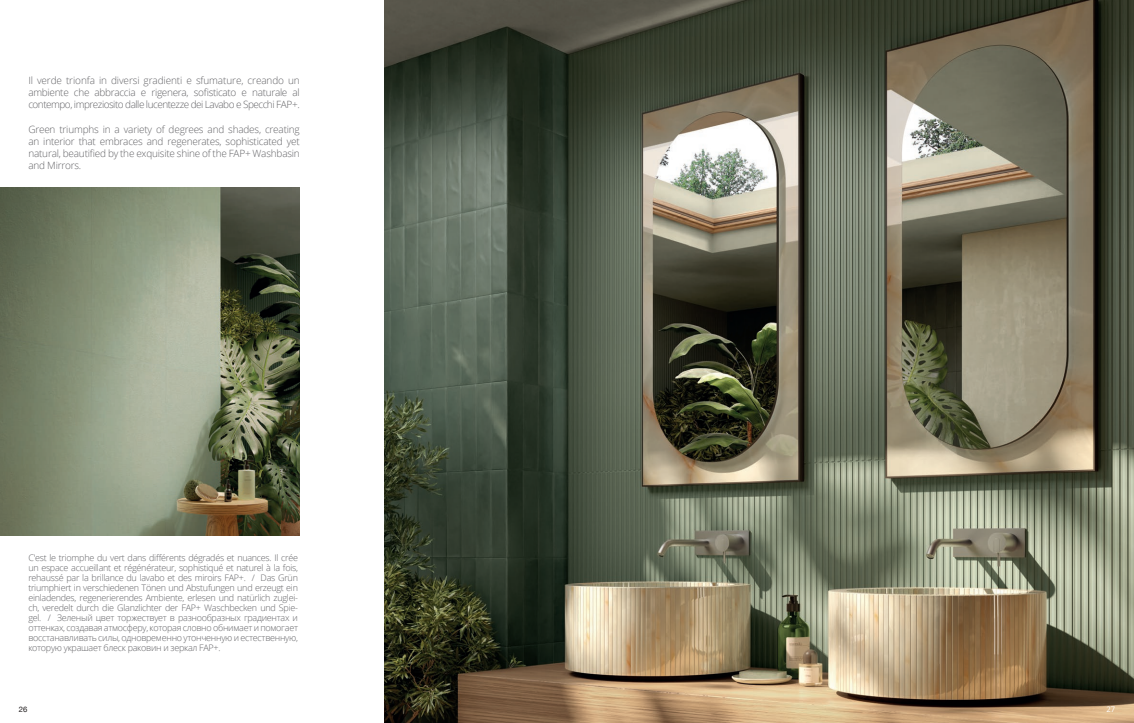
<style>
.page{position:relative;width:1134px;height:723px;background:#fff}
.page>*{position:absolute;margin:0;border:0;box-sizing:border-box;transform-origin:0 0}
.t1{font:300 10px/12px "Open Sans";letter-spacing:-.025em;color:#636366;text-align:justify}
.t2{font:300 9px/10px "Open Sans";letter-spacing:-.03em;color:#636366;text-align:justify}
.t3{font:7.7px "Helvetica Neue LT Com";color:#231f20}
.t4{font:7.7px "Open Sans";color:#fff}
</style>
<div class="page">
<img style="left:384px;top:0;width:750px;height:723px">
<img style="left:0;top:187px;width:300px;height:348px">
<p class="t1" style="left:28px;top:75px;width:273px">Il verde trionfa in diversi gradienti e sfumature, creando un ambiente che abbraccia e rigenera, sofisticato e naturale al contempo, impreziosito dalle lucentezze dei Lavabo e Specchi FAP+.</p>
<p class="t1" style="left:28px;top:123px;width:273px">Green triumphs in a variety of degrees and shades, creating an interior that embraces and regenerates, sophisticated yet natural, beautified by the exquisite shine of the FAP+ Washbasin and Mirrors.</p>
<p class="t2" style="left:28px;top:553px;width:271px">C'est le triomphe du vert dans différents dégradés et nuances. Il crée un espace accueillant et régénérateur, sophistiqué et naturel à la fois, rehaussé par la brillance du lavabo et des miroirs FAP+. / Das Grün triumphiert in verschiedenen Tönen und Abstufungen und erzeugt ein einladendes, regenerierendes Ambiente, erlesen und natürlich zuglei&shy;ch, veredelt durch die Glanzlichter der FAP+ Waschbecken und Spie&shy;gel. / Зеленый цвет торжествует в разнообразных градиентах и оттенках, создавая атмосферу, которая словно обнимает и помогает восстанавливать силы, одновременно утонченную и естественную, которую украшает блеск раковин и зеркал FAP+.</p>
<p class="t3" style="left:19px;top:704px;width:10px">26</p>
<p class="t4" style="left:1106px;top:704px;width:10px">27</p>
</div>
